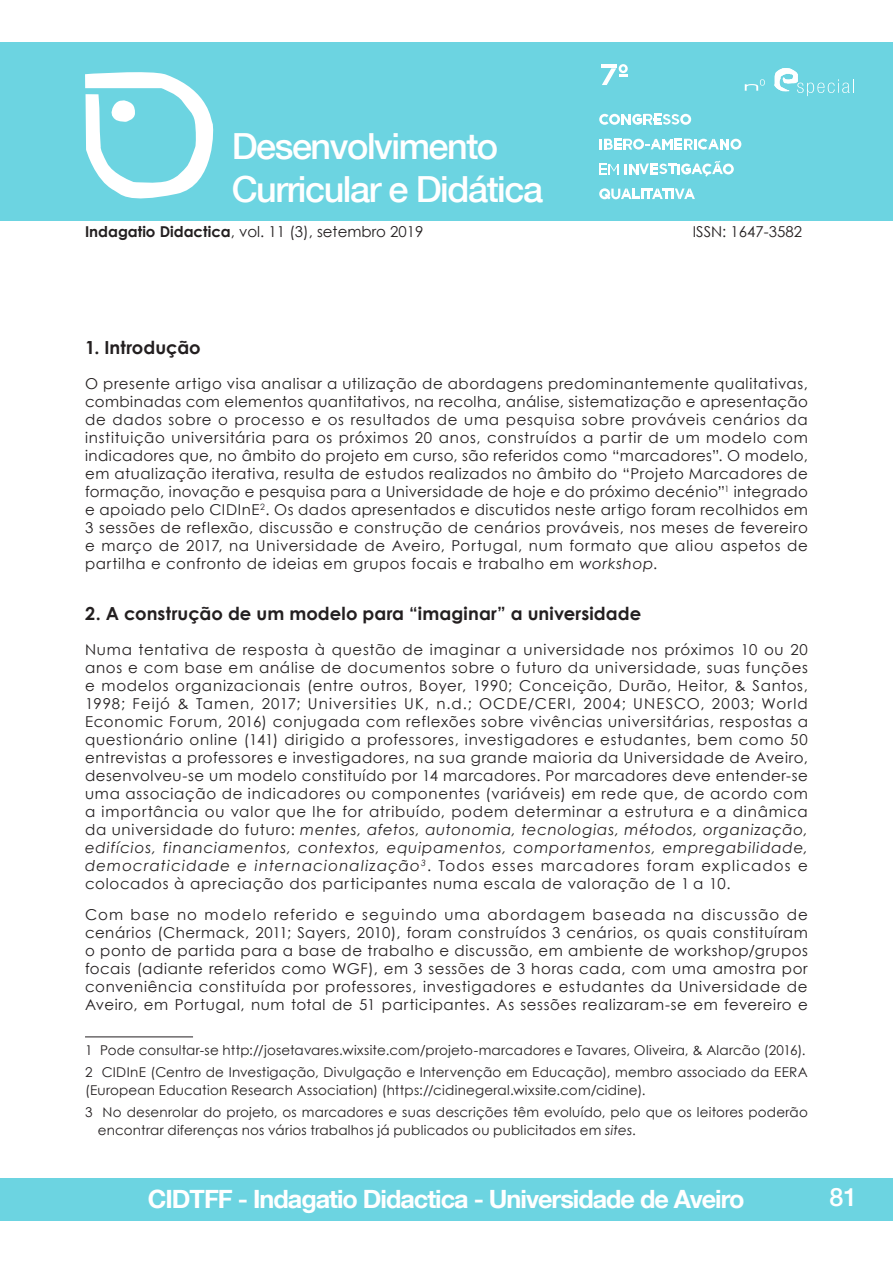
<style>
.page{position:relative;width:893px;height:1263px;background:#fff}
.page>*{position:absolute;margin:0;border:0;box-sizing:border-box;transform-origin:0 0}
.t1{font:500 36px/43.2px "Helvetica Neue LT Com";letter-spacing:-.04em;color:#fff}
.t2{font:700 25.2px "Helvetica Neue LT Com";letter-spacing:-.04em;color:#fff}
.t3{font:500 25.2px "Helvetica Neue LT Com";color:#fff}
.Titulos{font:700 18px "Century Gothic";letter-spacing:.005em;color:#231f20}
.paragrafos{font:15px/18px "Century Gothic";letter-spacing:.04em;color:#231f20;text-align:justify}
.paragrafos-2{font:15px "Century Gothic";color:#231f20}
.rodapé{font:13.5px/18px "Century Gothic";letter-spacing:.015em;color:#231f20}
.s1{font-weight:700}
.s2{font-style:italic}
</style>
<div class="page">
<div style="left:0;top:43px;width:893px;height:178px;background:#6cd4e1"></div>
<div style="left:0;top:1178px;width:893px;height:42px;background:#6cd4e1"></div>
<svg style="left:85px;top:72px;width:129px;height:127px"></svg>
<svg style="left:774px;top:68px;width:80px;height:28px"></svg>
<svg style="left:745px;top:79px;width:20px;height:12px"></svg>
<svg style="left:619px;top:64px;width:9px;height:9px"></svg>
<hr style="left:601px;top:64px;width:15px;height:4px;background:#fff">
<svg style="left:602px;top:66px;width:25px;height:19px"></svg>
<div style="left:680px;top:114px;width:11px;height:11px;background:#fff;border-radius:50%"></div>
<svg style="left:599px;top:188px;width:11px;height:11px"></svg>
<div style="left:730px;top:139px;width:11px;height:11px;background:#fff;border-radius:50%"></div>
<div style="left:723px;top:164px;width:11px;height:10px;background:#fff;border-radius:50%"></div>
<svg style="left:602px;top:188px;width:93px;height:11px"></svg>
<svg style="left:599px;top:114px;width:90px;height:11px"></svg>
<svg style="left:599px;top:139px;width:140px;height:11px"></svg>
<svg style="left:600px;top:163px;width:19px;height:12px"></svg>
<svg style="left:625px;top:161px;width:106px;height:16px"></svg>
<hr style="left:85px;top:1037px;width:108px;height:1px;background:#231f20">
<h1 class="t1" style="left:232px;top:124px;width:313px">Desenvolvimento<br>Curricular e Didática</h1>
<p class="paragrafos-2" style="left:85px;top:221px;width:340px"><span class="s1">Indagatio Didactica</span>, vol. 11 (3), setembro 2019</p>
<p class="paragrafos-2" style="left:693px;top:221px;width:111px">ISSN: 1647-3582</p>
<p class="Titulos" style="left:85px;top:333px;width:117px">1. Introdução</p>
<p class="paragrafos" style="left:85px;top:374px;width:724px">O presente artigo visa analisar a utilização de abordagens predominantemente qualitativas, combinadas com elementos quantitativos, na recolha, análise, sistematização e apresentação de dados sobre o processo e os resultados de uma pesquisa sobre prováveis cenários da instituição universitária para os próximos 20 anos, construídos a partir de um modelo com indicadores que, no âmbito do projeto em curso, são referidos como “marcadores”. O modelo, em atualização iterativa, resulta de estudos realizados no âmbito do “Projeto Marcadores de formação, inovação e pesquisa para a Universidade de hoje e do próximo decénio”<sup>1</sup> integrado e apoiado pelo CIDInE<sup>2</sup>. Os dados apresentados e discutidos neste artigo foram recolhidos em 3 sessões de reflexão, discussão e construção de cenários prováveis, nos meses de fevereiro e março de 2017, na Universidade de Aveiro, Portugal, num formato que aliou aspetos de partilha e confronto de ideias em grupos focais e trabalho em <span class="s2">workshop</span>.</p>
<p class="Titulos" style="left:85px;top:600px;width:558px">2. A construção de um modelo para “imaginar” a universidade</p>
<p class="paragrafos" style="left:85px;top:640px;width:724px">Numa tentativa de resposta à questão de imaginar a universidade nos próximos 10 ou 20 anos e com base em análise de documentos sobre o futuro da universidade, suas funções e modelos organizacionais (entre outros, Boyer, 1990; Conceição, Durão, Heitor, &amp; Santos, 1998; Feijó &amp; Tamen, 2017; Universities UK, n.d.; OCDE/CERI, 2004; UNESCO, 2003; World Economic Forum, 2016) conjugada com reflexões sobre vivências universitárias, respostas a questionário online (141) dirigido a professores, investigadores e estudantes, bem como 50 entrevistas a professores e investigadores, na sua grande maioria da Universidade de Aveiro, desenvolveu-se um modelo constituído por 14 marcadores. Por marcadores deve entender-se uma associação de indicadores ou componentes (variáveis) em rede que, de acordo com a importância ou valor que lhe for atribuído, podem determinar a estrutura e a dinâmica da universidade do futuro: <span class="s2">mentes, afetos, autonomia, tecnologias, métodos, organização, edifícios, financiamentos, contextos, equipamentos, comportamentos, empregabilidade, democraticidade e internacionalização</span><sup>3</sup>. Todos esses marcadores foram explicados e colocados à apreciação dos participantes numa escala de valoração de 1 a 10.</p>
<p class="paragrafos" style="left:85px;top:905px;width:724px">Com base no modelo referido e seguindo uma abordagem baseada na discussão de cenários (Chermack, 2011; Sayers, 2010), foram construídos 3 cenários, os quais constituíram o ponto de partida para a base de trabalho e discussão, em ambiente de workshop/grupos focais (adiante referidos como WGF), em 3 sessões de 3 horas cada, com uma amostra por conveniência constituída por professores, investigadores e estudantes da Universidade de Aveiro, em Portugal, num total de 51 participantes. As sessões realizaram-se em fevereiro e</p>
<p class="rodapé" style="left:85px;top:1041px;width:722px">1 Pode consultar-se http://josetavares.wixsite.com/projeto-marcadores e Tavares, Oliveira, &amp; Alarcão (2016).</p>
<p class="rodapé" style="left:85px;top:1063px;width:724px">2 CIDInE (Centro de Investigação, Divulgação e Intervenção em Educação), membro associado da EERA (European Education Research Association) (https://cidinegeral.wixsite.com/cidine).</p>
<p class="rodapé" style="left:98px;top:1103px;width:712px;text-indent:-13px">3 No desenrolar do projeto, os marcadores e suas descrições têm evoluído, pelo que os leitores poderão encontrar diferenças nos vários trabalhos já publicados ou publicitados em <span class="s2">sites</span>.</p>
<h2 class="t2" style="left:148px;top:1183px;width:598px">CIDTFF - Indagatio Didactica - Universidade de Aveiro</h2>
<h2 class="t3" style="left:829px;top:1181px;width:30px">81</h2>
</div>
